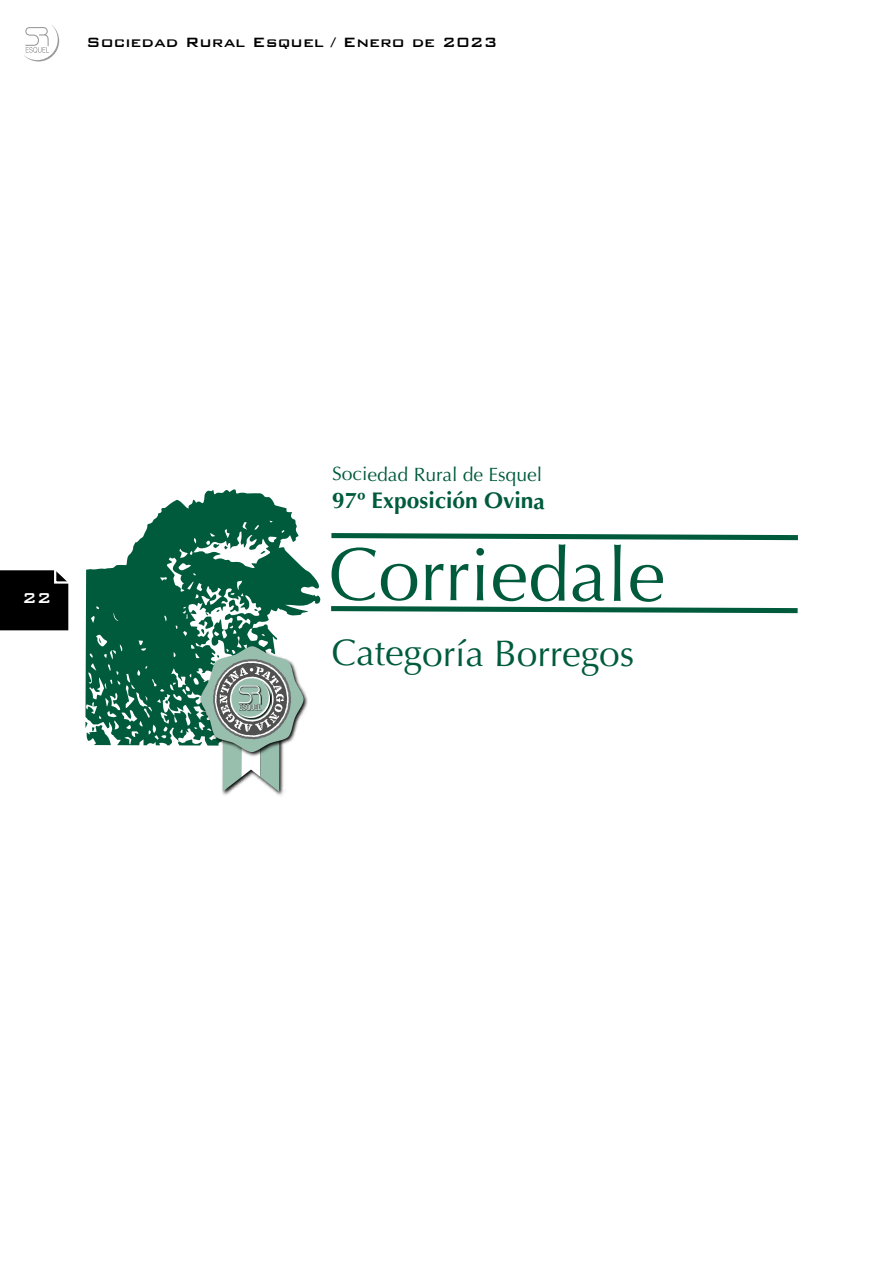
<style>
.page{position:relative;width:893px;height:1276px;background:#fff}
.page>*{position:absolute;margin:0;border:0;box-sizing:border-box;transform-origin:0 0}
.t1{font:74.92px "Optima";letter-spacing:-.005em;color:#005b3c}
.t2{font:37.12px "Optima";letter-spacing:-.005em;color:#005b3c}
.t3{font:700 22.72px "Optima";letter-spacing:-.005em;color:#005b3c}
.t4{font:19.35px "Optima";letter-spacing:-.005em;color:#005b3c}
.t5{font:500 19.12px "Bank Gothic";color:#fff}
.t6{font:500 18px "Bank Gothic";color:#000}
</style>
<div class="page">
<svg style="left:24px;top:25px;width:35px;height:36px"></svg>
<div style="left:0;top:570px;width:69px;height:60px;background:#000"></div>
<svg style="left:331px;top:606px;width:467px;height:7px"></svg>
<svg style="left:331px;top:533px;width:467px;height:7px"></svg>
<svg style="left:85px;top:489px;width:236px;height:256px;fill:#005b3c"></svg>
<svg style="left:228px;top:599px;width:11px;height:13px"></svg>
<svg style="left:254px;top:608px;width:4px;height:3px"></svg>
<svg style="left:198px;top:609px;width:22px;height:25px"></svg>
<svg style="left:85px;top:721px;width:26px;height:24px"></svg>
<svg style="left:213px;top:544px;width:15px;height:5px"></svg>
<svg style="left:261px;top:551px;width:4px;height:3px"></svg>
<svg style="left:165px;top:700px;width:3px;height:4px"></svg>
<svg style="left:99px;top:638px;width:3px;height:5px"></svg>
<img style="left:222px;top:792px;width:61px;height:4px">
<img style="left:198px;top:643px;width:113px;height:102px">
<svg style="left:177px;top:646px;width:127px;height:146px"></svg>
<p class="t6" style="left:86px;top:32px;width:413px">Sociedad Rural Esquel / Enero de 2023</p>
<p class="t5" style="left:22px;top:588px;width:31px">22</p>
<p class="t4" style="left:332px;top:463px;width:211px">Sociedad Rural de Esquel</p>
<p class="t3" style="left:332px;top:487px;width:214px">97º Exposición Ovina</p>
<h1 class="t1" style="left:328px;top:531px;width:339px">Corriedale</h1>
<h2 class="t2" style="left:331px;top:631px;width:305px">Categoría Borregos</h2>
</div>
